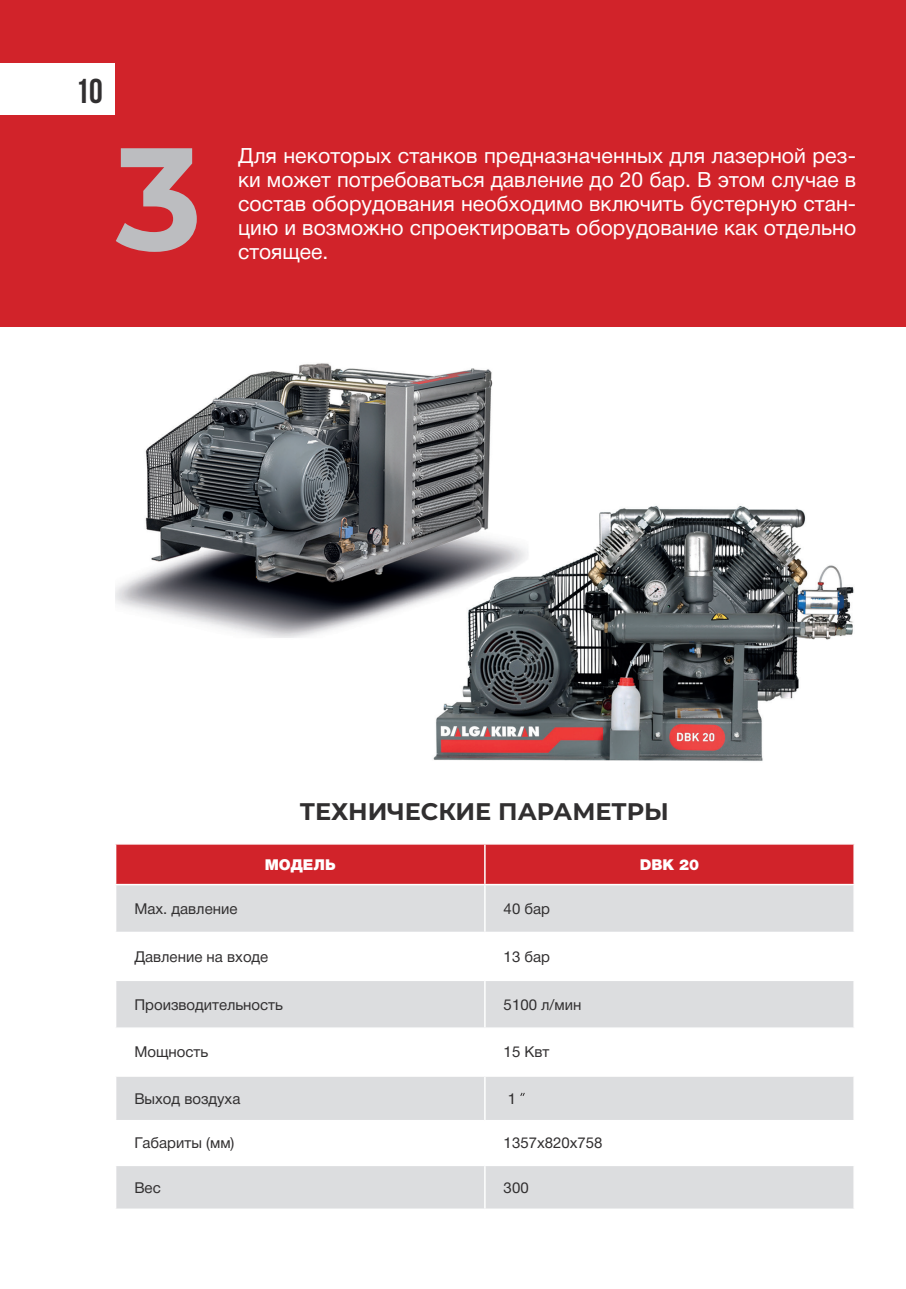
<style>
.page{position:relative;width:906px;height:1289px;background:#fff}
.page>*{position:absolute;margin:0;border:0;box-sizing:border-box;transform-origin:0 0}
.t1{font:700 145.5px "Montserrat";color:#bcbdc0}
.t2{font:700 34.5px "Bebas Neue";color:#312f30}
.Заголовок{font:700 24px "Montserrat";color:#312f30}
.Основной{font:21px/24px "Helvetica Neue Cyr";color:#fff;text-align:justify}
.Основной-2{font:15px "Helvetica Neue Cyr";color:#312f30}
.Основной-3{font:900 15px "Helvetica Neue Cyr";color:#fff}
</style>
<div class="page">
<div style="left:0;top:0;width:906px;height:326px;background:#d1232a"></div>
<div style="left:0;top:64px;width:115px;height:51px;background:#fff"></div>
<div style="left:116px;top:844px;width:737px;height:39px;background:#d1232a"></div>
<svg style="left:116px;top:885px;width:737px;height:323px;fill:#dcdddf"></svg>
<hr style="left:484px;top:844px;width:1px;height:39px;background:#fff">
<hr style="left:484px;top:885px;width:1px;height:46px;background:#fff">
<hr style="left:115px;top:931px;width:370px;height:2px;background:#fff">
<hr style="left:485px;top:931px;width:370px;height:2px;background:#fff">
<hr style="left:484px;top:933px;width:1px;height:46px;background:#fff">
<hr style="left:115px;top:979px;width:370px;height:2px;background:#fff">
<hr style="left:485px;top:979px;width:370px;height:2px;background:#fff">
<hr style="left:484px;top:981px;width:1px;height:46px;background:#fff">
<hr style="left:115px;top:1027px;width:370px;height:1px;background:#fff">
<hr style="left:485px;top:1027px;width:370px;height:1px;background:#fff">
<hr style="left:484px;top:1028px;width:1px;height:47px;background:#fff">
<hr style="left:115px;top:1075px;width:370px;height:1px;background:#fff">
<hr style="left:485px;top:1075px;width:370px;height:1px;background:#fff">
<hr style="left:484px;top:1076px;width:1px;height:43px;background:#fff">
<hr style="left:115px;top:1119px;width:370px;height:2px;background:#fff">
<hr style="left:485px;top:1119px;width:370px;height:2px;background:#fff">
<hr style="left:484px;top:1121px;width:1px;height:43px;background:#fff">
<hr style="left:115px;top:1164px;width:370px;height:2px;background:#fff">
<hr style="left:485px;top:1164px;width:370px;height:2px;background:#fff">
<hr style="left:484px;top:1166px;width:1px;height:42px;background:#fff">
<img style="left:116px;top:363px;width:738px;height:398px">
<svg style="left:520px;top:1091px;width:5px;height:5px"></svg>
<p class="t2" style="left:76px;top:72px;width:29px">10</p>
<p class="t1" style="left:116px;top:93px;width:88px">3</p>
<p class="Основной" style="left:238px;top:143px;width:619px">Для некоторых станков предназначенных для лазерной рез&shy;ки может потребоваться давление до 20 бар. В этом случае в состав оборудования необходимо включить бустерную стан&shy;цию и возможно спроектировать оборудование как отдельно стоящее.</p>
<p class="Заголовок" style="left:300px;top:793px;width:370px">ТЕХНИЧЕСКИЕ ПАРАМЕТРЫ</p>
<p class="Основной-3" style="left:265px;top:856px;width:72px">МОДЕЛЬ</p>
<p class="Основной-3" style="left:640px;top:856px;width:61px">DBK 20</p>
<p class="Основной-2" style="left:134px;top:900px;width:105px">Max. давление</p>
<p class="Основной-2" style="left:503px;top:900px;width:48px">40 бар</p>
<p class="Основной-2" style="left:134px;top:948px;width:135px">Давление на входе</p>
<p class="Основной-2" style="left:503px;top:948px;width:48px">13 бар</p>
<p class="Основной-2" style="left:134px;top:996px;width:150px">Производительность</p>
<p class="Основной-2" style="left:503px;top:996px;width:79px">5100 л/мин</p>
<p class="Основной-2" style="left:134px;top:1043px;width:75px">Мощность</p>
<p class="Основной-2" style="left:503px;top:1043px;width:47px">15 Квт</p>
<p class="Основной-2" style="left:134px;top:1090px;width:108px">Выход воздуха</p>
<p class="Основной-2" style="left:508px;top:1090px;width:10px">1</p>
<p class="Основной-2" style="left:134px;top:1134px;width:102px">Габариты (мм)</p>
<p class="Основной-2" style="left:503px;top:1134px;width:100px">1357х820х758</p>
<p class="Основной-2" style="left:134px;top:1179px;width:28px">Вес</p>
<p class="Основной-2" style="left:503px;top:1179px;width:27px">300</p>
</div>
